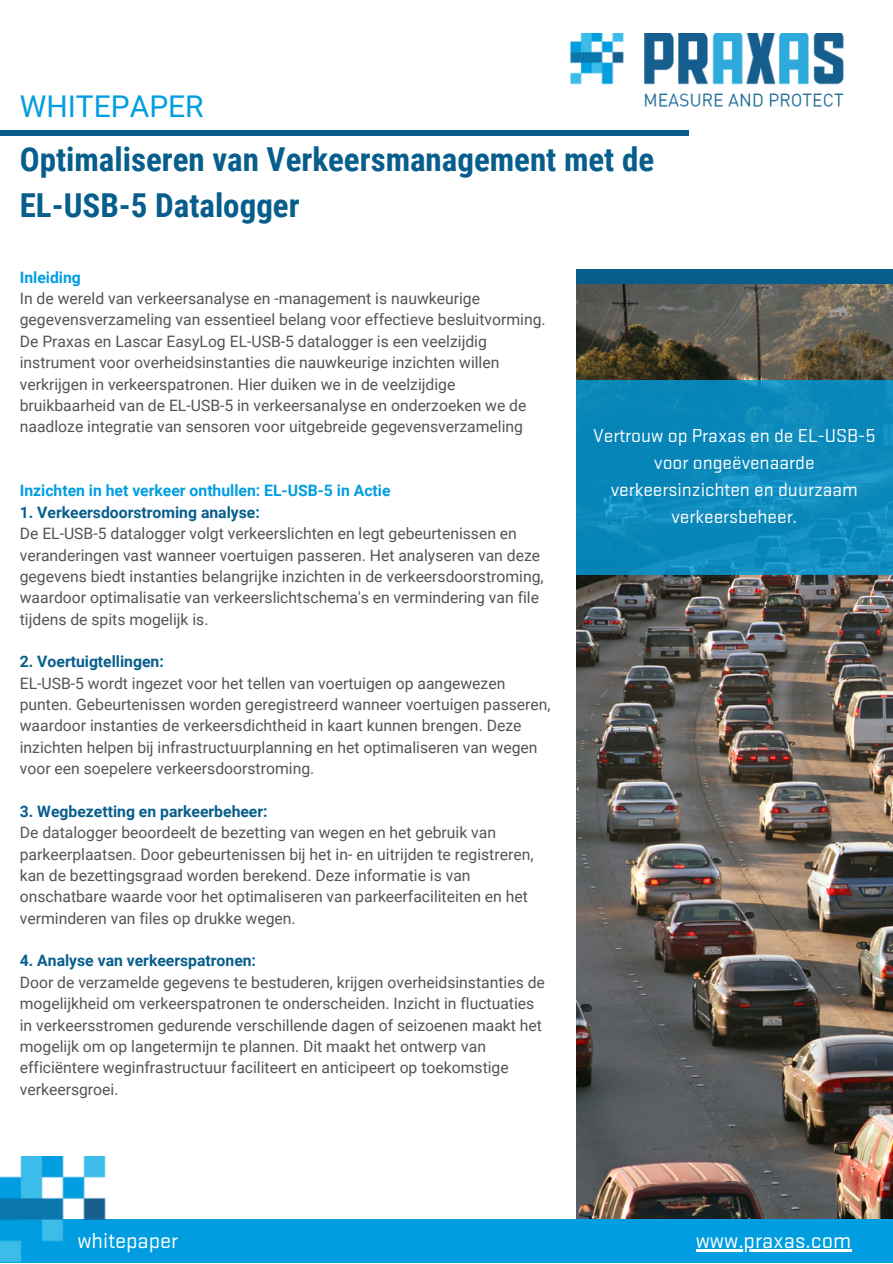
<style>
.page{position:relative;width:893px;height:1264px;background:#fff}
.page>*{position:absolute;margin:0;border:0;box-sizing:border-box;transform-origin:0 0}
.t1{font:700 33px/46px "Roboto Condensed";color:#075e8d}
.t2{font:30px "Roboto";color:#009ee0}
.t3{font:22.5px "Stratum 2";color:#fff}
.t4{font:19.5px/27px "Stratum 2";color:#fff;text-align:center}
.t5{font:15.75px/21.3px "Roboto";color:#545454}
.t6{font:700 15.75px "Roboto";color:#075e8d}
.t7{font:700 15.75px "Roboto";color:#009ee0}
</style>
<div class="page">
<img style="left:570px;top:33px;width:274px;height:74px">
<img style="left:576px;top:284px;width:316px;height:935px">
<div style="left:0;top:1219px;width:892px;height:43px;background:#009ee0"></div>
<img style="left:0;top:1156px;width:106px;height:106px">
<div style="left:0;top:130px;width:689px;height:6px;background:#075e8d"></div>
<div style="left:576px;top:270px;width:316px;height:14px;background:#075e8d"></div>
<svg style="left:576px;top:380px;width:316px;height:195px;background:#0c89bb"></svg>
<hr style="left:695px;top:1249px;width:156px;height:2px;background:#fff">
<p class="t2" style="left:20px;top:89px;width:185px">WHITEPAPER</p>
<p class="t1" style="left:20px;top:137px;width:635px">Optimaliseren van Verkeersmanagement met de<br>EL-USB-5 Datalogger</p>
<p class="t7" style="left:20px;top:268px;width:63px">Inleiding</p>
<p class="t5" style="left:20px;top:288px;width:527px">In de wereld van verkeersanalyse en -management is nauwkeurige gegevensverzameling van essentieel belang voor effectieve besluitvorming.<br>De Praxas en Lascar EasyLog EL-USB-5 datalogger is een veelzijdig instrument voor overheidsinstanties die nauwkeurige inzichten willen verkrijgen in verkeerspatronen. Hier duiken we in de veelzijdige bruikbaarheid van de EL-USB-5 in verkeersanalyse en onderzoeken we de naadloze integratie van sensoren voor uitgebreide gegevensverzameling</p>
<p class="t7" style="left:20px;top:482px;width:372px">Inzichten in het verkeer onthullen: EL-USB-5 in Actie</p>
<p class="t6" style="left:20px;top:503px;width:241px">1. Verkeersdoorstroming analyse:</p>
<p class="t5" style="left:20px;top:523px;width:525px">De EL-USB-5 datalogger volgt verkeerslichten en legt gebeurtenissen en veranderingen vast wanneer voertuigen passeren. Het analyseren van deze gegevens biedt instanties belangrijke inzichten in de verkeersdoorstroming, waardoor optimalisatie van verkeerslichtschema's en vermindering van file tijdens de spits mogelijk is.</p>
<p class="t6" style="left:20px;top:652px;width:145px">2. Voertuigtellingen:</p>
<p class="t5" style="left:20px;top:672px;width:532px">EL-USB-5 wordt ingezet voor het tellen van voertuigen op aangewezen punten. Gebeurtenissen worden geregistreerd wanneer voertuigen passeren, waardoor instanties de verkeersdichtheid in kaart kunnen brengen. Deze inzichten helpen bij infrastructuurplanning en het optimaliseren van wegen voor een soepelere verkeersdoorstroming.</p>
<p class="t6" style="left:20px;top:802px;width:249px">3. Wegbezetting en parkeerbeheer:</p>
<p class="t5" style="left:20px;top:822px;width:515px">De datalogger beoordeelt de bezetting van wegen en het gebruik van parkeerplaatsen. Door gebeurtenissen bij het in- en uitrijden te registreren, kan de bezettingsgraad worden berekend. Deze informatie is van onschatbare waarde voor het optimaliseren van parkeerfaciliteiten en het verminderen van files op drukke wegen.</p>
<p class="t6" style="left:20px;top:951px;width:238px">4. Analyse van verkeerspatronen:</p>
<p class="t5" style="left:20px;top:971px;width:526px">Door de verzamelde gegevens te bestuderen, krijgen overheidsinstanties de mogelijkheid om verkeerspatronen te onderscheiden. Inzicht in fluctuaties in verkeersstromen gedurende verschillende dagen of seizoenen maakt het mogelijk om op langetermijn te plannen. Dit maakt het ontwerp van efficiëntere weginfrastructuur faciliteert en anticipeert op toekomstige verkeersgroei.</p>
<p class="t4" style="left:593px;top:422px;width:284px">Vertrouw op Praxas en de EL-USB-5 voor ongeëvenaarde verkeersinzichten en duurzaam verkeersbeheer.</p>
<p class="t3" style="left:77px;top:1227px;width:102px">whitepaper</p>
<p class="t3" style="left:695px;top:1227px;width:157px">www.praxas.com</p>
</div>
